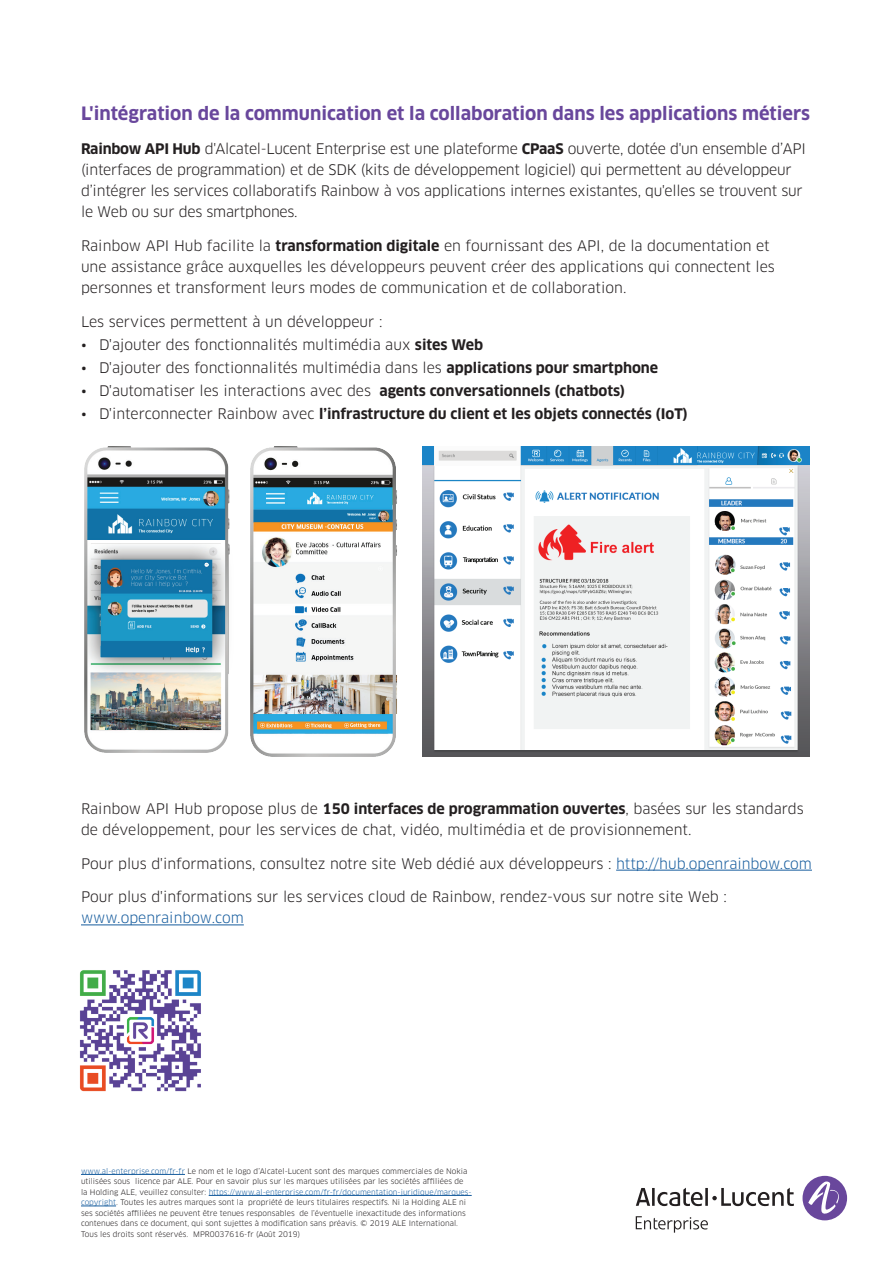
<style>
.page{position:relative;width:893px;height:1263px;background:#fff}
.page>*{position:absolute;margin:0;border:0;box-sizing:border-box;transform-origin:0 0}
.t1{font:700 18px "Clan OT";color:#69479c}
.t2{font:14.25px/21px "Clan OT";color:#231f20}
.t3{font:700 14.25px "Clan OT";color:#231f20}
.t4{font:14.25px "Clan OT";color:#175d9e}
.t5{font:7.5px/10.5px "Clan OT";letter-spacing:.005em;color:#231f20}
.s1{font-weight:700}
.s2{font-weight:400}
.s3{color:#175d9e}
</style>
<div class="page">
<div style="left:802px;top:1176px;width:45px;height:44px;background:#69479c;border-radius:50%"></div>
<svg style="left:808px;top:1181px;width:34px;height:33px"></svg>
<svg style="left:636px;top:1188px;width:158px;height:18px"></svg>
<svg style="left:636px;top:1216px;width:72px;height:16px"></svg>
<hr style="left:81px;top:1174px;width:104px;height:1px;background:#175d9e">
<hr style="left:209px;top:1195px;width:263px;height:1px;background:#175d9e">
<hr style="left:81px;top:1206px;width:35px;height:1px;background:#175d9e">
<hr style="left:616px;top:870px;width:196px;height:1px;background:#175d9e">
<hr style="left:81px;top:924px;width:163px;height:1px;background:#175d9e">
<img style="left:85px;top:447px;width:145px;height:306px">
<img style="left:250px;top:447px;width:147px;height:310px">
<img style="left:423px;top:447px;width:387px;height:310px">
<img style="left:80px;top:970px;width:121px;height:122px">
<p class="t1" style="left:81px;top:103px;width:731px">L'intégration de la communication et la collaboration dans les applications métiers</p>
<p class="t2" style="left:81px;top:138px;width:726px"><span class="s1">Rainbow API Hub</span> d'Alcatel-Lucent Enterprise est une plateforme <span class="s1">CPaaS</span> ouverte, dotée d'un ensemble d’API (interfaces de programmation) et de SDK (kits de développement logiciel) qui permettent au développeur d’intégrer les services collaboratifs Rainbow à vos applications internes existantes, qu'elles se trouvent sur le Web ou sur des smartphones.</p>
<p class="t2" style="left:81px;top:235px;width:695px">Rainbow API Hub facilite la <span class="s1">transformation digitale</span> en fournissant des API, de la documentation et une assistance grâce auxquelles les développeurs peuvent créer des applications qui connectent les personnes et transforment leurs modes de communication et de collaboration.</p>
<p class="t2" style="left:81px;top:311px;width:303px">Les services permettent à un développeur :</p>
<p class="t2" style="left:81px;top:334px;width:404px">• D'ajouter des fonctionnalités multimédia aux <span class="s1">sites Web</span></p>
<p class="t2" style="left:81px;top:357px;width:579px">• D'ajouter des fonctionnalités multimédia dans les <span class="s1">applications pour smartphone</span></p>
<p class="t2" style="left:81px;top:380px;width:546px">• D'automatiser les interactions avec des <span class="s1">agents conversationnels (chatbots)</span></p>
<p class="t3" style="left:81px;top:406px;width:608px"><span class="s2">• D'interconnecter Rainbow avec</span> l’infrastructure du client et les objets connectés (IoT)</p>
<p class="t2" style="left:81px;top:798px;width:724px">Rainbow API Hub propose plus de <span class="s1">150 interfaces de programmation ouvertes</span>, basées sur les standards de développement, pour les services de chat, vidéo, multimédia et de provisionnement.</p>
<p class="t2" style="left:81px;top:853px;width:732px">Pour plus d'informations, consultez notre site Web dédié aux développeurs : <span class="s3">http://hub.openrainbow.com</span></p>
<p class="t2" style="left:81px;top:887px;width:647px">Pour plus d'informations sur les services cloud de Rainbow, rendez-vous sur notre site Web :</p>
<p class="t4" style="left:81px;top:910px;width:164px">www.openrainbow.com</p>
<p class="t5" style="left:81px;top:1166px;width:392px"><span class="s3">www.al-enterprise.com/fr-fr</span> Le nom et le logo d’Alcatel-Lucent sont des marques commerciales de Nokia utilisées sous licence par ALE. Pour en savoir plus sur les marques utilisées par les sociétés affiliées de la Holding ALE, veuillez consulter: <span class="s3">https://www.al-enterprise.com/fr-fr/documentation-juridique/marques&shy;copyright</span>. Toutes les autres marques sont la propriété de leurs titulaires respectifs. Ni la Holding ALE ni ses sociétés affiliées ne peuvent être tenues responsables de l’éventuelle inexactitude des informations contenues dans ce document, qui sont sujettes à modification sans préavis. © 2019 ALE International.<br>Tous les droits sont réservés. MPR0037616-fr (Août 2019)</p>
</div>
